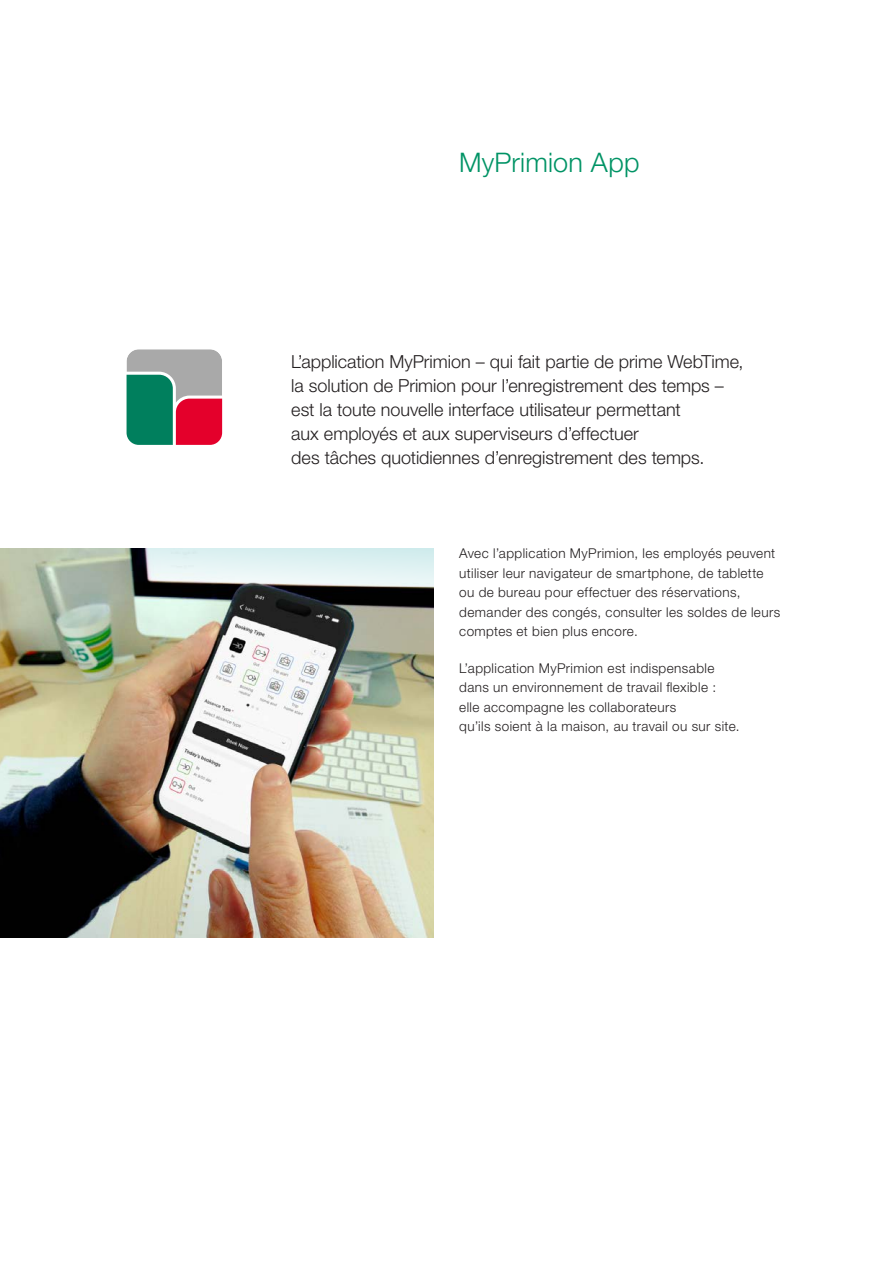
<style>
.page{position:relative;width:893px;height:1263px;background:#fff}
.page>*{position:absolute;margin:0;border:0;box-sizing:border-box;transform-origin:0 0}
.t1{font:300 27px "Helvetica Neue LT Std";letter-spacing:.005em;color:#009365}
.t2{font:300 18px/24px "Helvetica Neue LT Std";color:#231f20}
.t3{font:300 13.5px/19.5px "Helvetica Neue LT Std";letter-spacing:.03em;color:#231f20}
</style>
<div class="page">
<svg style="left:126px;top:349px;width:97px;height:96px;background:#847c7a"></svg>
<img style="left:0;top:549px;width:434px;height:388px">
<svg style="left:144px;top:549px;width:290px;height:40px;background:#cbd7d8"></svg>
<h1 class="t1" style="left:459px;top:146px;width:182px">MyPrimion App</h1>
<p class="t2" style="left:291px;top:349px;width:454px">L’application MyPrimion – qui fait partie de prime WebTime, la solution de Primion pour l’enregistrement des temps – est la toute nouvelle interface utilisateur permettant<br>aux employés et aux superviseurs d’effectuer<br>des tâches quotidiennes d’enregistrement des temps.</p>
<p class="t3" style="left:459px;top:543px;width:322px">Avec l’application MyPrimion, les employés peuvent utiliser leur navigateur de smartphone, de tablette ou de bureau pour effectuer des réservations, demander des congés, consulter les soldes de leurs comptes et bien plus encore.</p>
<p class="t3" style="left:459px;top:658px;width:282px">L’application MyPrimion est indispensable dans un environnement de travail flexible : elle accompagne les collaborateurs<br>qu’ils soient à la maison, au travail ou sur site.</p>
</div>
